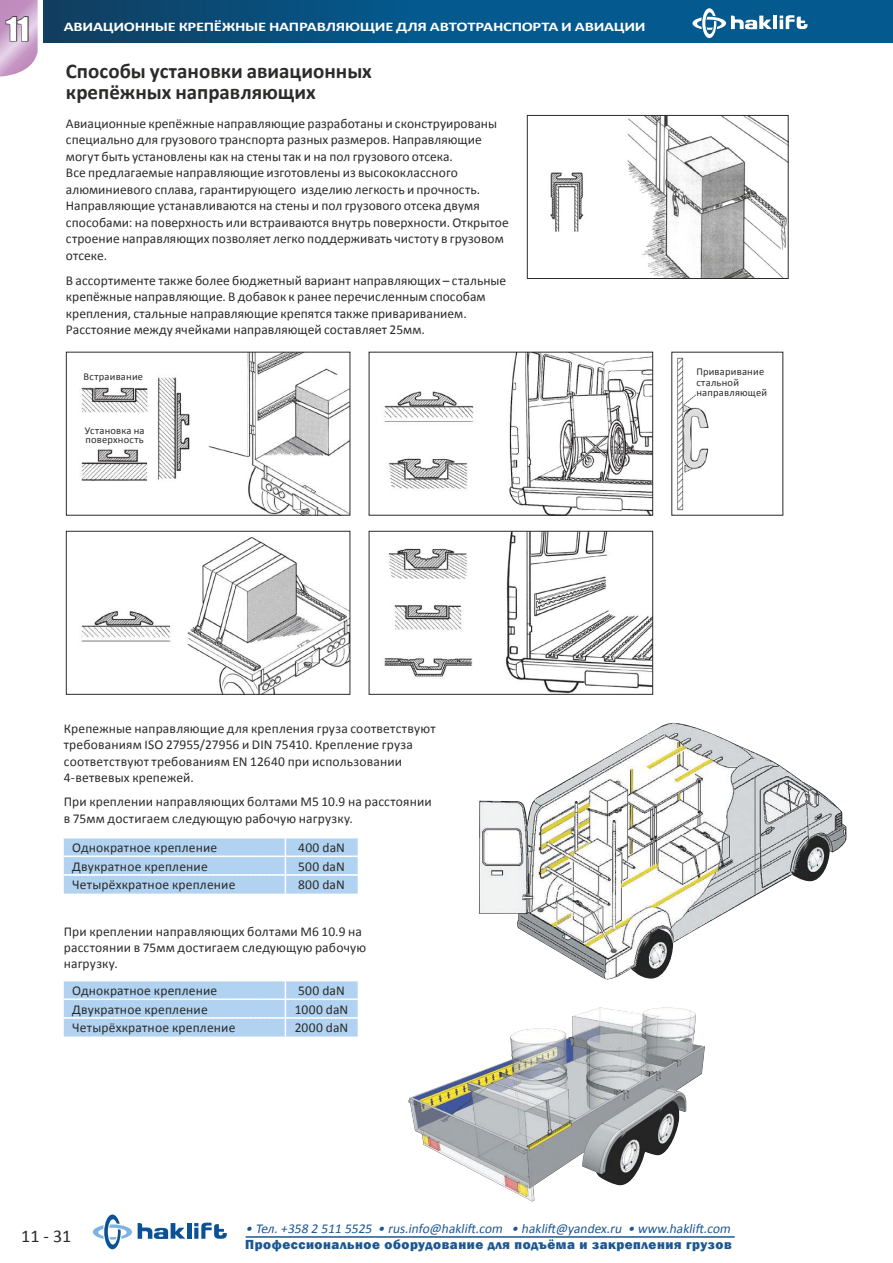
<style>
.page{position:relative;width:893px;height:1263px;background:#fff}
.page>*{position:absolute;margin:0;border:0;box-sizing:border-box;transform-origin:0 0}
.t1{font:30px "Impact";color:#fff}
.Mellanrubrik_fet_9p{font:700 21px "Calibri";color:#2b2b2a}
.t2{font:18px "Calibri";color:#2b2b2a}
.Bröd_9p{font:13.5px/16.5px "Calibri";letter-spacing:.005em;color:#2b2b2a}
.Artikel_fakta{font:13.5px "Calibri";letter-spacing:.015em;color:#2b2b2a}
.t3{font:italic 13.5px "Calibri";color:#1c5791}
.t4{font:800 13.5px "Franklin Gothic";letter-spacing:.04em;color:#1c5791}
.Sidrubrik{font:700 13.2px "Calibri";letter-spacing:-.02em;color:#fff;scale:1.25 1}
.Bröd_9p-2{font:10.5px/10.5px "Calibri";letter-spacing:.02em;color:#2b2b2a}
</style>
<div class="page">
<svg style="left:0;top:0;width:38px;height:76px;background:#c7a4c6"></svg>
<div style="left:44px;top:0;width:842px;height:43px;background:linear-gradient(to right,#0d466d,#01609a)"></div>
<hr style="left:773px;top:16px;width:4px;height:13px;background:#fff">
<svg style="left:780px;top:15px;width:27px;height:14px"></svg>
<svg style="left:692px;top:8px;width:80px;height:30px"></svg>
<hr style="left:246px;top:1236px;width:489px;height:2px;background:#1c5791">
<hr style="left:187px;top:1223px;width:4px;height:16px;background:#0a5196">
<svg style="left:194px;top:1223px;width:33px;height:16px"></svg>
<svg style="left:138px;top:1223px;width:47px;height:16px"></svg>
<svg style="left:93px;top:1214px;width:39px;height:35px"></svg>
<img style="left:479px;top:723px;width:368px;height:256px">
<img style="left:408px;top:1007px;width:297px;height:194px">
<img style="left:384px;top:533px;width:267px;height:160px">
<div style="left:369px;top:531px;width:284px;height:164px;border:1px solid #2b2b2a"></div>
<img style="left:384px;top:354px;width:267px;height:160px">
<div style="left:369px;top:352px;width:284px;height:164px;border:1px solid #2b2b2a"></div>
<img style="left:550px;top:117px;width:237px;height:160px">
<div style="left:527px;top:115px;width:262px;height:164px;border:1px solid #2b2b2a"></div>
<img style="left:81px;top:537px;width:267px;height:156px">
<div style="left:66px;top:531px;width:284px;height:164px;border:1px solid #2b2b2a"></div>
<img style="left:677px;top:357px;width:32px;height:154px">
<div style="left:696px;top:367px;width:71px;height:35px;background:#fff"></div>
<img style="left:81px;top:354px;width:267px;height:160px">
<div style="left:66px;top:352px;width:284px;height:164px;border:1px solid #2b2b2a"></div>
<svg style="left:64px;top:838px;width:294px;height:55px;background:#b6d5f1"></svg>
<svg style="left:64px;top:981px;width:294px;height:55px;background:#b6d5f1"></svg>
<h1 class="t1" style="left:6px;top:6px;width:24px">11</h1>
<p class="Sidrubrik" style="left:64px;top:18px;width:467px">АВИАЦИОННЫЕ КРЕПЁЖНЫЕ НАПРАВЛЯЮЩИЕ ДЛЯ АВТОТРАНСПОРТА И АВИАЦИИ</p>
<p class="Mellanrubrik_fet_9p" style="left:66px;top:58px;width:307px">Способы установки авиационных</p>
<p class="Mellanrubrik_fet_9p" style="left:66px;top:79px;width:251px">крепёжных направляющих</p>
<p class="Bröd_9p" style="left:66px;top:115px;width:444px">Авиационные крепёжные направляющие разработаны и сконструированы специально для грузового транспорта разных размеров. Направляющие могут быть установлены как на стены так и на пол грузового отсека.<br>Все предлагаемые направляющие изготовлены из высококлассного алюминиевого сплава, гарантирующего изделию легкость и прочность.<br>Направляющие устанавливаются на стены и пол грузового отсека двумя способами: на поверхность или встраиваются внутрь поверхности. Открытое строение направляющих позволяет легко поддерживать чистоту в грузовом отсеке.</p>
<p class="Bröd_9p" style="left:66px;top:272px;width:442px">В ассортименте также более бюджетный вариант направляющих – стальные крепёжные направляющие. В добавок к ранее перечисленным способам крепления, стальные направляющие крепятся также привариванием.<br>Расстояние между ячейками направляющей составляет 25мм.</p>
<p class="Bröd_9p-2" style="left:84px;top:371px;width:61px">Встраивание</p>
<p class="Bröd_9p-2" style="left:85px;top:426px;width:61px;line-height:9px">Установка на поверхность</p>
<p class="Bröd_9p-2" style="left:696px;top:367px;width:72px">Приваривание стальной направляющей</p>
<p class="Bröd_9p" style="left:64px;top:721px;width:373px">Крепежные направляющие для крепления груза соответствуют требованиям ISO 27955/27956 и DIN 75410. Крепление груза соответствуют требованиям EN 12640 при использовании 4-ветвевых крепежей.</p>
<p class="Bröd_9p" style="left:64px;top:794px;width:370px">При креплении направляющих болтами М5 10.9 на расстоянии в 75мм достигаем следующую рабочую нагрузку.</p>
<p class="Artikel_fakta" style="left:72px;top:839px;width:146px">Однократное крепление</p>
<p class="Artikel_fakta" style="left:298px;top:839px;width:48px">400 daN</p>
<p class="Artikel_fakta" style="left:72px;top:858px;width:137px">Двукратное крепление</p>
<p class="Artikel_fakta" style="left:298px;top:858px;width:48px">500 daN</p>
<p class="Artikel_fakta" style="left:72px;top:876px;width:165px">Четырёхкратное крепление</p>
<p class="Artikel_fakta" style="left:298px;top:876px;width:48px">800 daN</p>
<p class="Bröd_9p" style="left:64px;top:923px;width:304px">При креплении направляющих болтами М6 10.9 на расстоянии в 75мм достигаем следующую рабочую нагрузку.</p>
<p class="Artikel_fakta" style="left:72px;top:982px;width:146px">Однократное крепление</p>
<p class="Artikel_fakta" style="left:298px;top:982px;width:48px">500 daN</p>
<p class="Artikel_fakta" style="left:72px;top:1001px;width:137px">Двукратное крепление</p>
<p class="Artikel_fakta" style="left:295px;top:1001px;width:55px">1000 daN</p>
<p class="Artikel_fakta" style="left:72px;top:1019px;width:165px">Четырёхкратное крепление</p>
<p class="Artikel_fakta" style="left:295px;top:1019px;width:55px">2000 daN</p>
<p class="t2" style="left:21px;top:1225px;width:52px">11 - 31</p>
<p class="t3" style="left:246px;top:1220px;width:489px">• Тел.+358 2 511 5525 • rus.info@haklift.com • haklift@yandex.ru • www.haklift.com</p>
<p class="t4" style="left:245px;top:1236px;width:488px">Профессиональное оборудование для подъёма и закрепления грузов</p>
</div>
